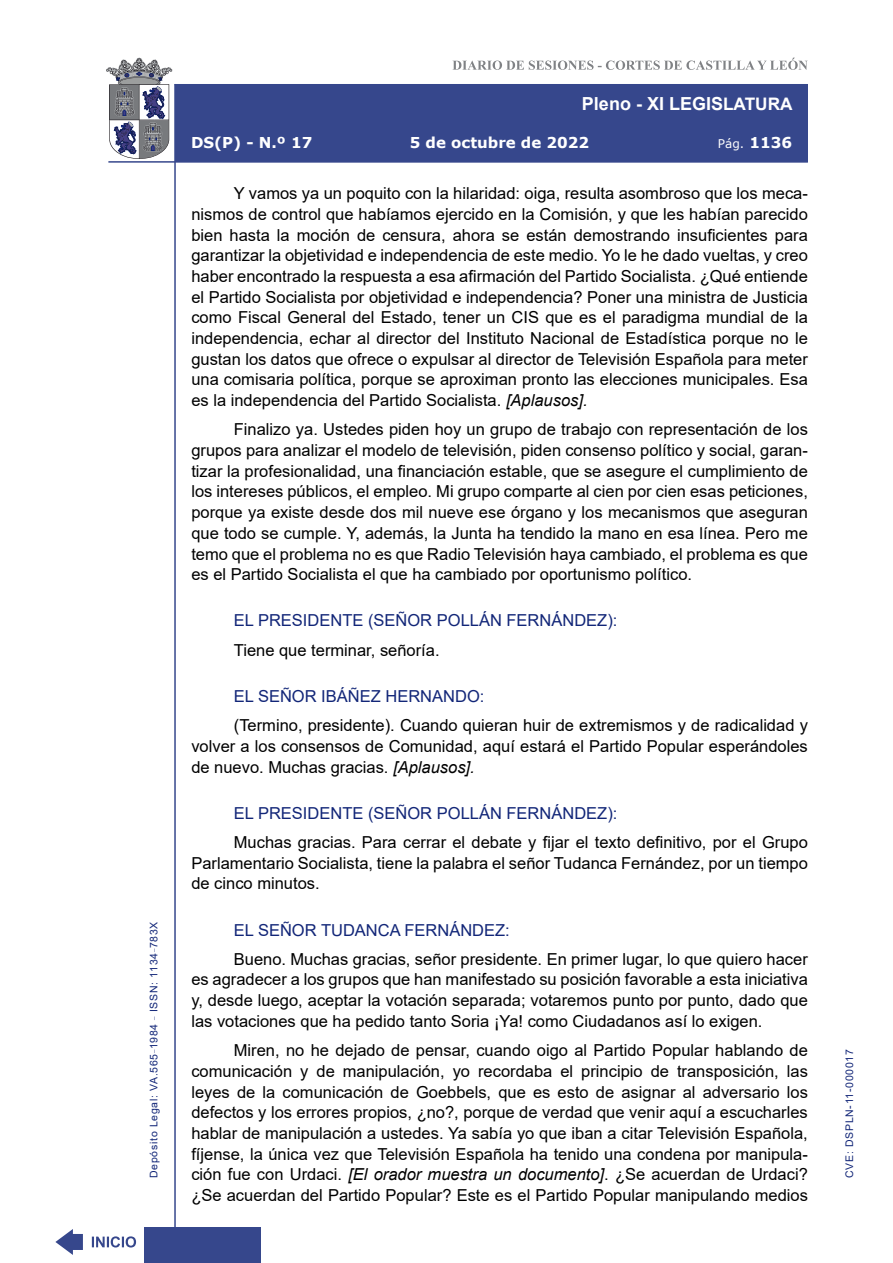
<style>
.page{position:relative;width:893px;height:1263px;background:#fff}
.page>*{position:absolute;margin:0;border:0;box-sizing:border-box;transform-origin:0 0}
.t1{font:700 18px "Arial";color:#fff}
.t2{font:16.5px/20.7px "Arial";color:#000;text-align:justify}
.Orador{font:16.5px "Arial";color:#122678}
.t3{font:700 15px "Verdana";color:#fff}
.t4{font:12px "Verdana";color:#fff}
.t5{font:10.5px "Arial";letter-spacing:.065em;color:#122678}
.s1{font-size:17.25px}
.s2{font-weight:700;font-size:15px}
.s3{font-style:italic}
</style>
<div class="page">
<svg style="left:452px;top:58px;width:356px;height:12px"></svg>
<hr style="left:174px;top:84px;width:2px;height:1179px;background:#36478c">
<div style="left:144px;top:1227px;width:117px;height:36px;background:#36478c"></div>
<div style="left:175px;top:84px;width:633px;height:78px;background:#36478c"></div>
<hr style="left:108px;top:161px;width:700px;height:2px;background:#36478c">
<svg style="left:92px;top:1236px;width:44px;height:11px"></svg>
<svg style="left:55px;top:1229px;width:28px;height:26px"></svg>
<svg style="left:106px;top:58px;width:66px;height:101px"></svg>
<p class="t5" style="left:146px;top:1178px;width:258px;rotate:-90deg">Depósito Legal: VA.565<sup>_</sup>1984 <sup>_</sup> ISSN: 1134<sup>_</sup>783X</p>
<p class="t1" style="left:582px;top:91px;width:212px">Pleno - XI LEGIS<span class="s1">LATURA</span></p>
<p class="t3" style="left:191px;top:132px;width:123px">DS(P) - N.º 17</p>
<p class="t3" style="left:410px;top:132px;width:181px">5 de octubre de 2022</p>
<p class="t4" style="left:718px;top:135px;width:76px">Pág. <span class="s2">1136</span></p>
<p class="t2" style="left:191px;top:183px;width:618px;text-indent:43px">Y vamos ya un poquito con la hilaridad: oiga, resulta asombroso que los meca&shy;nismos de control que habíamos ejercido en la Comisión, y que les habían parecido bien hasta la moción de censura, ahora se están demostrando insuficientes para garantizar la objetividad e independencia de este medio. Yo le he dado vueltas, y creo haber encontrado la respuesta a esa afirmación del Partido Socialista. ¿Qué entiende el Partido Socialista por objetividad e independencia? Poner una ministra de Justicia como Fiscal General del Estado, tener un CIS que es el paradigma mundial de la independencia, echar al director del Instituto Nacional de Estadística porque no le gustan los datos que ofrece o expulsar al director de Televisión Española para meter una comisaria política, porque se aproximan pronto las elecciones municipales. Esa es la independencia del Partido Socialista. <span class="s3">[Aplausos].</span></p>
<p class="t2" style="left:191px;top:419px;width:618px;text-indent:43px">Finalizo ya. Ustedes piden hoy un grupo de trabajo con representación de los grupos para analizar el modelo de televisión, piden consenso político y social, garan&shy;tizar la profesionalidad, una financiación estable, que se asegure el cumplimiento de los intereses públicos, el empleo. Mi grupo comparte al cien por cien esas peticiones, porque ya existe desde dos mil nueve ese órgano y los mecanismos que aseguran que todo se cumple. Y, además, la Junta ha tendido la mano en esa línea. Pero me temo que el problema no es que Radio Televisión haya cambiado, el problema es que es el Partido Socialista el que ha cambiado por oportunismo político.</p>
<p class="Orador" style="left:234px;top:609px;width:385px">EL PRESIDENTE (SEÑOR POLLÁN FERNÁNDEZ):</p>
<p class="t2" style="left:234px;top:639px;width:207px">Tiene que terminar, señoría.</p>
<p class="Orador" style="left:234px;top:685px;width:252px">EL SEÑOR IBÁÑEZ HERNANDO:</p>
<p class="t2" style="left:191px;top:715px;width:618px;text-indent:43px">(Termino, presidente). Cuando quieran huir de extremismos y de radicalidad y volver a los consensos de Comunidad, aquí estará el Partido Popular esperándoles de nuevo. Muchas gracias. <span class="s3">[Aplausos].</span></p>
<p class="Orador" style="left:234px;top:801px;width:385px">EL PRESIDENTE (SEÑOR POLLÁN FERNÁNDEZ):</p>
<p class="t2" style="left:191px;top:832px;width:618px;text-indent:43px">Muchas gracias. Para cerrar el debate y fijar el texto definitivo, por el Grupo Parlamentario Socialista, tiene la palabra el señor Tudanca Fernández, por un tiempo de cinco minutos.</p>
<p class="Orador" style="left:234px;top:918px;width:277px">EL SEÑOR TUDANCA FERNÁNDEZ:</p>
<p class="t2" style="left:191px;top:948px;width:618px;text-indent:43px">Bueno. Muchas gracias, señor presidente. En primer lugar, lo que quiero hacer es agradecer a los grupos que han manifestado su posición favorable a esta iniciativa y, desde luego, aceptar la votación separada; votaremos punto por punto, dado que las votaciones que ha pedido tanto Soria ¡Ya! como Ciudadanos así lo exigen.</p>
<p class="t2" style="left:191px;top:1040px;width:618px;text-indent:43px">Miren, no he dejado de pensar, cuando oigo al Partido Popular hablando de comunicación y de manipulación, yo recordaba el principio de transposición, las leyes de la comunicación de Goebbels, que es esto de asignar al adversario los defectos y los errores propios, ¿no?, porque de verdad que venir aquí a escucharles hablar de manipulación a ustedes. Ya sabía yo que iban a citar Televisión Española, fíjense, la única vez que Televisión Española ha tenido una condena por manipula&shy;ción fue con Urdaci. <span class="s3">[El orador muestra un documento]</span>. ¿Se acuerdan de Urdaci? ¿Se acuerdan del Partido Popular? Este es el Partido Popular manipulando medios</p>
<p class="t5" style="left:842px;top:1178px;width:130px;rotate:-90deg">CVE: DSPLN-11-000017</p>
</div>
